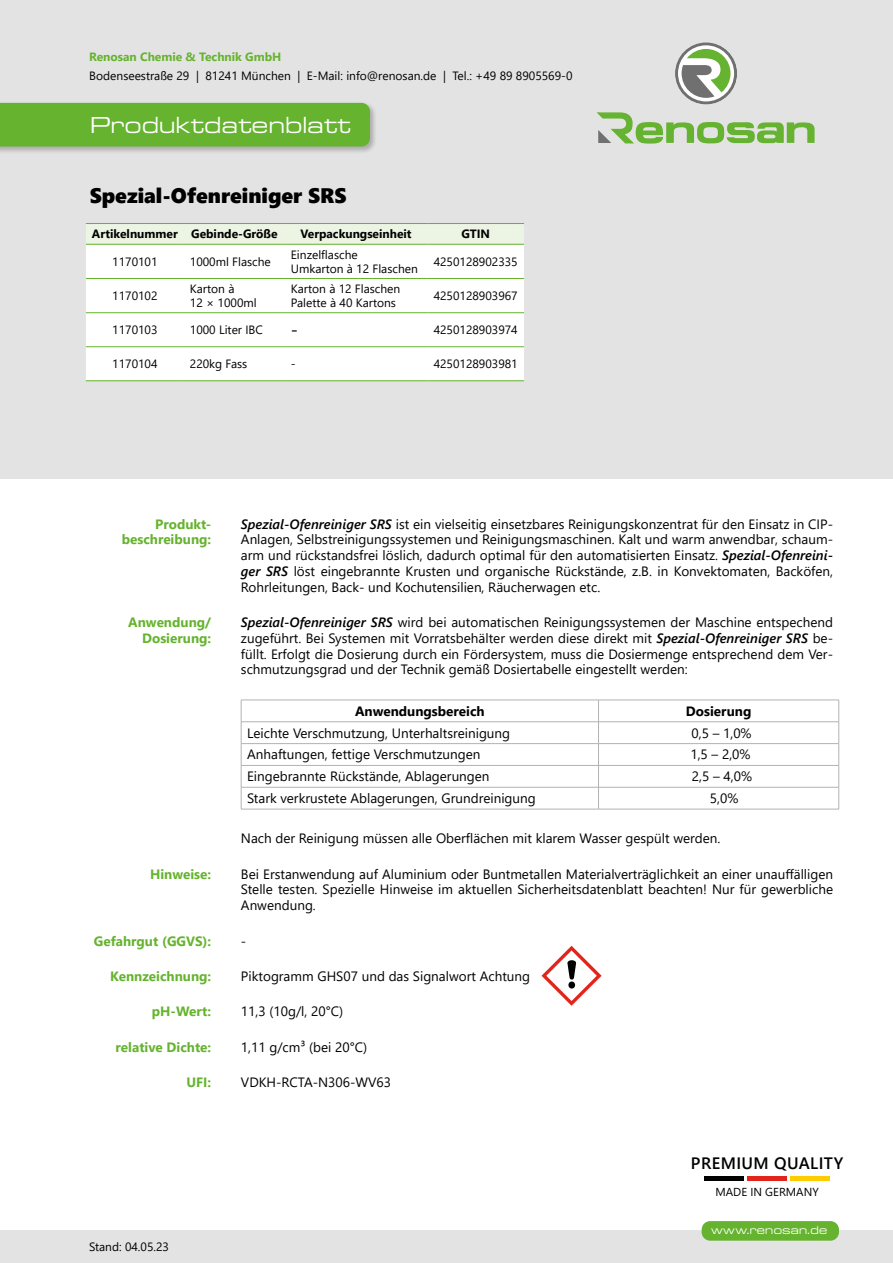
<style>
.page{position:relative;width:893px;height:1263px;background:#fff}
.page>*{position:absolute;margin:0;border:0;box-sizing:border-box;transform-origin:0 0}
.t1{font:24px "Eurostile MN Extended";letter-spacing:.02em;color:#fff}
.t2{font:21px "Segoe UI Black";color:#000}
.t3{font:18px "Segoe UI";color:#000}
.t4{font:600 16.5px "Segoe UI";letter-spacing:.025em;color:#000}
.t5{font:13.5px/15.8px "Segoe UI";color:#000;text-align:justify}
.t6{font:700 13.5px/15.8px "Segoe UI";color:#65b32e;text-align:right}
.t7{font:700 13.5px "Segoe UI";color:#000}
.t8{font:12px/13.5px "Segoe UI";color:#000}
.t9{font:700 12px "Segoe UI";color:#000}
.t10{font:700 12px "Segoe UI";color:#65b32e}
.t11{font:12px "Eurostile MN Extended";letter-spacing:.03em;color:#fff}
.t12{font:11.55px "Segoe UI";color:#000}
.s1{font-weight:600;font-style:italic}
</style>
<div class="page">
<div style="left:0;top:1230px;width:893px;height:33px;background:#e3e3e3"></div>
<div style="left:0;top:0;width:893px;height:478px;background:#e3e3e3"></div>
<svg style="left:675px;top:43px;width:62px;height:61px"></svg>
<svg style="left:596px;top:112px;width:219px;height:32px"></svg>
<svg style="left:240px;top:699px;width:600px;height:247px"></svg>
<hr style="left:241px;top:700px;width:357px;height:1px;background:#b3b2b2">
<hr style="left:598px;top:700px;width:241px;height:1px;background:#b3b2b2">
<hr style="left:241px;top:721px;width:357px;height:1px;background:#b3b2b2">
<hr style="left:598px;top:721px;width:241px;height:1px;background:#b3b2b2">
<hr style="left:241px;top:743px;width:357px;height:1px;background:#b3b2b2">
<hr style="left:598px;top:743px;width:241px;height:1px;background:#b3b2b2">
<hr style="left:241px;top:765px;width:357px;height:1px;background:#b3b2b2">
<hr style="left:598px;top:765px;width:241px;height:1px;background:#b3b2b2">
<hr style="left:241px;top:787px;width:357px;height:1px;background:#b3b2b2">
<svg style="left:241px;top:700px;width:1px;height:109px"></svg>
<hr style="left:598px;top:787px;width:241px;height:1px;background:#b3b2b2">
<svg style="left:598px;top:701px;width:1px;height:108px"></svg>
<svg style="left:838px;top:700px;width:1px;height:109px"></svg>
<hr style="left:241px;top:809px;width:357px;height:1px;background:#b3b2b2">
<hr style="left:598px;top:809px;width:241px;height:1px;background:#b3b2b2">
<div style="left:0;top:101px;width:378px;height:53px;background:#000;opacity:.25"></div>
<div style="left:0;top:103px;width:370px;height:43px;background:#65b32e"></div>
<div style="left:702px;top:1221px;width:137px;height:20px;background:#65b32e;border-radius:9px"></div>
<hr style="left:704px;top:1176px;width:40px;height:4px;background:#000">
<hr style="left:747px;top:1176px;width:40px;height:4px;background:#e1251b">
<hr style="left:790px;top:1176px;width:40px;height:4px;background:#fc0">
<div style="left:86px;top:224px;width:438px;height:20px;background:#ecf4e3"></div>
<div style="left:86px;top:245px;width:438px;height:135px;background:#fff"></div>
<hr style="left:86px;top:223px;width:98px;height:1px;background:#65b32e">
<hr style="left:184px;top:223px;width:101px;height:1px;background:#65b32e">
<hr style="left:285px;top:223px;width:142px;height:1px;background:#65b32e">
<hr style="left:427px;top:223px;width:97px;height:1px;background:#65b32e">
<hr style="left:86px;top:244px;width:98px;height:1px;background:#65b32e">
<hr style="left:184px;top:244px;width:101px;height:1px;background:#65b32e">
<hr style="left:285px;top:244px;width:142px;height:1px;background:#65b32e">
<hr style="left:427px;top:244px;width:97px;height:1px;background:#65b32e">
<hr style="left:86px;top:278px;width:98px;height:1px;background:#65b32e">
<hr style="left:184px;top:278px;width:101px;height:1px;background:#65b32e">
<hr style="left:285px;top:278px;width:142px;height:1px;background:#65b32e">
<hr style="left:427px;top:278px;width:97px;height:1px;background:#65b32e">
<hr style="left:86px;top:312px;width:98px;height:1px;background:#65b32e">
<hr style="left:184px;top:312px;width:101px;height:1px;background:#65b32e">
<hr style="left:285px;top:312px;width:142px;height:1px;background:#65b32e">
<hr style="left:427px;top:312px;width:97px;height:1px;background:#65b32e">
<hr style="left:86px;top:346px;width:98px;height:1px;background:#65b32e">
<hr style="left:184px;top:346px;width:101px;height:1px;background:#65b32e">
<hr style="left:285px;top:346px;width:142px;height:1px;background:#65b32e">
<hr style="left:427px;top:346px;width:97px;height:1px;background:#65b32e">
<hr style="left:86px;top:380px;width:98px;height:1px;background:#65b32e">
<hr style="left:184px;top:380px;width:101px;height:1px;background:#65b32e">
<hr style="left:285px;top:380px;width:142px;height:1px;background:#65b32e">
<hr style="left:427px;top:380px;width:97px;height:1px;background:#65b32e">
<svg style="left:541px;top:946px;width:61px;height:60px"></svg>
<p class="t10" style="left:89px;top:46px;width:194px">Renosan Chemie &amp; Technik GmbH</p>
<p class="t8" style="left:89px;top:68px;width:485px">Bodenseestraße 29 | 81241 München | E-Mail: info@renosan.de | Tel.: +49 89 8905569-0</p>
<h1 class="t1" style="left:90px;top:112px;width:262px">Produktdatenblatt</h1>
<h2 class="t2" style="left:90px;top:181px;width:258px">Spezial-Ofenreiniger SRS</h2>
<p class="t9" style="left:92px;top:223px;width:187px">Artikelnummer Gebinde-Größe</p>
<p class="t9" style="left:301px;top:223px;width:112px">Verpackungseinheit</p>
<p class="t9" style="left:461px;top:223px;width:30px">GTIN</p>
<p class="t8" style="left:112px;top:254px;width:47px">1170101</p>
<p class="t8" style="left:190px;top:254px;width:82px">1000ml Flasche</p>
<p class="t8" style="left:291px;top:247px;width:128px">Einzelflasche<br>Umkarton à 12 Flaschen</p>
<p class="t8" style="left:434px;top:254px;width:86px">4250128902335</p>
<p class="t8" style="left:112px;top:288px;width:47px">1170102</p>
<p class="t8" style="left:190px;top:281px;width:68px">Karton à<br>12 × 1000ml</p>
<p class="t8" style="left:291px;top:281px;width:111px">Karton à 12 Flaschen<br>Palette à 40 Kartons</p>
<p class="t8" style="left:434px;top:288px;width:86px">4250128903967</p>
<p class="t8" style="left:112px;top:322px;width:47px">1170103</p>
<p class="t8" style="left:190px;top:322px;width:75px">1000 Liter IBC</p>
<h3 class="t3" style="left:291px;top:313px;width:9px">-</h3>
<p class="t8" style="left:434px;top:322px;width:86px">4250128903974</p>
<p class="t8" style="left:112px;top:356px;width:47px">1170104</p>
<p class="t8" style="left:190px;top:356px;width:59px">220kg Fass</p>
<p class="t8" style="left:291px;top:356px;width:6px">-</p>
<p class="t8" style="left:434px;top:356px;width:86px">4250128903981</p>
<p class="t6" style="left:122px;top:515px;width:91px">Produkt&shy;beschreibung:</p>
<p class="t5" style="left:241px;top:515px;width:594px"><span class="s1">Spezial-Ofenreiniger SRS</span> ist ein vielseitig einsetzbares Reinigungskonzentrat für den Einsatz in CIP-Anlagen, Selbstreinigungssystemen und Reinigungsmaschinen. Kalt und warm anwendbar, schaum&shy;arm und rückstandsfrei löslich, dadurch optimal für den automatisierten Einsatz. <span class="s1">Spezial-Ofenreini&shy;ger SRS</span> löst eingebrannte Krusten und organische Rückstände, z.B. in Konvektomaten, Backöfen, Rohrleitungen, Back- und Kochutensilien, Räucherwagen etc.</p>
<p class="t6" style="left:128px;top:613px;width:84px">Anwendung/<br>Dosierung:</p>
<p class="t5" style="left:241px;top:613px;width:594px"><span class="s1">Spezial-Ofenreiniger SRS</span> wird bei automatischen Reinigungssystemen der Maschine entspechend zugeführt. Bei Systemen mit Vorratsbehälter werden diese direkt mit <span class="s1">Spezial-Ofenreiniger SRS</span> be&shy;füllt. Erfolgt die Dosierung durch ein Fördersystem, muss die Dosiermenge entsprechend dem Ver&shy;schmutzungsgrad und der Technik gemäß Dosiertabelle eingestellt werden:</p>
<p class="t7" style="left:355px;top:698px;width:131px">Anwendungsbereich</p>
<p class="t7" style="left:686px;top:698px;width:67px">Dosierung</p>
<p class="t5" style="left:247px;top:724px;width:265px">Leichte Verschmutzung, Unterhaltsreinigung</p>
<p class="t5" style="left:691px;top:724px;width:62px">0,5 – 1,0%</p>
<p class="t5" style="left:247px;top:745px;width:235px">Anhaftungen, fettige Verschmutzungen</p>
<p class="t5" style="left:690px;top:745px;width:62px">1,5 – 2,0%</p>
<p class="t5" style="left:247px;top:767px;width:244px">Eingebrannte Rückstände, Ablagerungen</p>
<p class="t5" style="left:692px;top:767px;width:62px">2,5 – 4,0%</p>
<p class="t5" style="left:247px;top:789px;width:290px">Stark verkrustete Ablagerungen, Grundreinigung</p>
<p class="t5" style="left:710px;top:789px;width:30px">5,0%</p>
<p class="t5" style="left:241px;top:829px;width:481px">Nach der Reinigung müssen alle Oberflächen mit klarem Wasser gespült werden.</p>
<p class="t6" style="left:150px;top:865px;width:63px">Hinweise:</p>
<p class="t5" style="left:241px;top:865px;width:594px">Bei Erstanwendung auf Aluminium oder Buntmetallen Materialverträglichkeit an einer unauffälligen Stelle testen. Spezielle Hinweise im aktuellen Sicherheitsdatenblatt beachten! Nur für gewerbliche Anwendung.</p>
<p class="t6" style="left:94px;top:932px;width:119px">Gefahrgut (GGVS):</p>
<p class="t5" style="left:241px;top:932px;width:7px">-</p>
<p class="t6" style="left:110px;top:967px;width:102px">Kennzeichnung:</p>
<p class="t5" style="left:241px;top:967px;width:291px">Piktogramm GHS07 und das Signalwort Achtung</p>
<p class="t6" style="left:152px;top:1002px;width:61px">pH-Wert:</p>
<p class="t5" style="left:241px;top:1002px;width:104px">11,3 (10g/l, 20°C)</p>
<p class="t6" style="left:116px;top:1038px;width:97px">relative Dichte:</p>
<p class="t5" style="left:241px;top:1038px;width:128px">1,11 g/cm³ (bei 20°C)</p>
<p class="t6" style="left:186px;top:1073px;width:26px">UFI:</p>
<p class="t5" style="left:241px;top:1073px;width:152px">VDKH-RCTA-N306-WV63</p>
<p class="t4" style="left:691px;top:1148px;width:154px">PREMIUM QUALITY</p>
<p class="t12" style="left:715px;top:1181px;width:105px">MADE IN GERMANY</p>
<p class="t8" style="left:89px;top:1238px;width:81px">Stand: 04.05.23</p>
<p class="t11" style="left:711px;top:1224px;width:118px">www.renosan.de</p>
</div>
